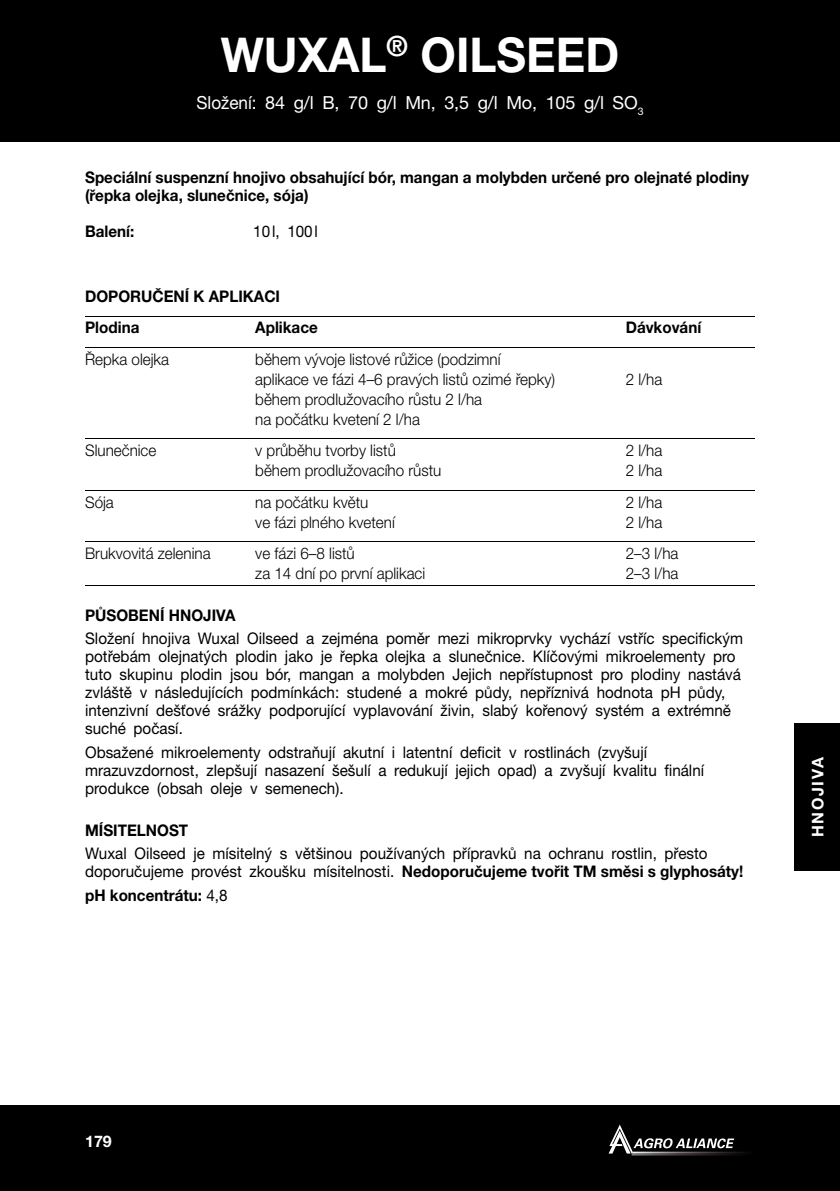
<style>
.page{position:relative;width:840px;height:1191px;background:#fff}
.page>*{position:absolute;margin:0;border:0;box-sizing:border-box;transform-origin:0 0}
.t1{font:700 48px "Helvetica Neue CE";color:#fff;scale:.95 1}
.t2{font:18px "Helvetica Neue CE";letter-spacing:-.01em;color:#fff;scale:.95 1}
.t3{font:16px/18px "Helvetica Neue CE";color:#000;scale:.95 1}
.t4{font:300 16px/20px "Helvetica Neue CE";color:#000;scale:.95 1}
.t5{font:700 16px/18px "Helvetica Neue CE";color:#000;scale:.95 1}
.t6{font:700 16px "Helvetica Neue CE";letter-spacing:.1em;color:#fff}
.s1{font-weight:700}
.s2{font-weight:400}
</style>
<div class="page">
<div style="left:0;top:1106px;width:839px;height:85px;background:#000"></div>
<svg style="left:631px;top:1154px;width:108px;height:1px"></svg>
<svg style="left:608px;top:1124px;width:139px;height:30px"></svg>
<div style="left:0;top:0;width:839px;height:142px;background:#000"></div>
<div style="left:794px;top:723px;width:45px;height:148px;background:#000"></div>
<hr style="left:85px;top:316px;width:669px;height:1px;background:#000">
<hr style="left:85px;top:347px;width:669px;height:1px;background:#000">
<hr style="left:85px;top:438px;width:669px;height:1px;background:#000">
<hr style="left:85px;top:490px;width:669px;height:1px;background:#000">
<hr style="left:85px;top:541px;width:669px;height:1px;background:#000">
<hr style="left:85px;top:585px;width:669px;height:1px;background:#000">
<h1 class="t1" style="left:221px;top:28px;width:420px">WUXAL<sup>®</sup> OILSEED</h1>
<p class="t2" style="left:196px;top:92px;width:472px">Složení: 84 g/l B, 70 g/l Mn, 3,5 g/l Mo, 105 g/l SO<sub>3</sub></p>
<p class="t5" style="left:85px;top:168px;width:700px">Speciální suspenzní hnojivo obsahující bór, mangan a molybden určené pro olejnaté plodiny (řepka olejka, slunečnice, sója)</p>
<p class="t5" style="left:85px;top:222px;width:53px">Balení:</p>
<p class="t3" style="left:253px;top:222px;width:70px">10 l, 100 l</p>
<p class="t5" style="left:85px;top:281px;width:207px;line-height:31.4px">DOPORUČENÍ K APLIKACI<br>Plodina</p>
<p class="t5" style="left:255px;top:319px;width:67px">Aplikace</p>
<p class="t5" style="left:625px;top:319px;width:81px">Dávkování</p>
<p class="t4" style="left:85px;top:349px;width:90px">Řepka olejka</p>
<p class="t4" style="left:255px;top:349px;width:317px">během vývoje listové růžice (podzimní aplikace ve fázi 4–6 pravých listů ozimé řepky)</p>
<p class="t4" style="left:255px;top:389px;width:240px">během prodlužovacího růstu 2 l/ha na počátku kvetení 2 l/ha</p>
<p class="t4" style="left:625px;top:369px;width:40px">2 l/ha</p>
<p class="t4" style="left:85px;top:440px;width:76px">Slunečnice</p>
<p class="t4" style="left:255px;top:440px;width:149px">v průběhu tvorby listů</p>
<p class="t4" style="left:625px;top:440px;width:40px">2 l/ha</p>
<p class="t4" style="left:255px;top:460px;width:197px">během prodlužovacího růstu</p>
<p class="t4" style="left:625px;top:460px;width:40px">2 l/ha</p>
<p class="t4" style="left:85px;top:492px;width:32px">Sója</p>
<p class="t4" style="left:255px;top:492px;width:120px">na počátku květu</p>
<p class="t4" style="left:625px;top:492px;width:40px">2 l/ha</p>
<p class="t4" style="left:255px;top:512px;width:148px">ve fázi plného kvetení</p>
<p class="t4" style="left:625px;top:512px;width:40px">2 l/ha</p>
<p class="t4" style="left:85px;top:543px;width:133px">Brukvovitá zelenina</p>
<p class="t4" style="left:255px;top:543px;width:106px">ve fázi 6–8 listů</p>
<p class="t4" style="left:625px;top:543px;width:57px">2–3 l/ha</p>
<p class="t4" style="left:255px;top:563px;width:180px">za 14 dní po první aplikaci</p>
<p class="t4" style="left:625px;top:563px;width:57px">2–3 l/ha</p>
<p class="t5" style="left:85px;top:606px;width:160px">PŮSOBENÍ HNOJIVA</p>
<p class="t3" style="left:85px;top:629px;width:693px">Složení hnojiva Wuxal Oilseed a zejména poměr mezi mikroprvky vychází vstříc specifickým potřebám olejnatých plodin jako je řepka olejka a slunečnice. Klíčovými mikroelementy pro tuto skupinu plodin jsou bór, mangan a molybden Jejich nepřístupnost pro plodiny nastává zvláště v následujících podmínkách: studené a mokré půdy, nepříznivá hodnota pH půdy, intenzivní dešťové srážky podporující vyplavování živin, slabý kořenový systém a extrémně suché počasí.</p>
<p class="t3" style="left:85px;top:743px;width:652px">Obsažené mikroelementy odstraňují akutní i latentní deficit v rostlinách (zvyšují mrazuvzdornost, zlepšují nasazení šešulí a redukují jejich opad) a zvyšují kvalitu finální produkce (obsah oleje v semenech).</p>
<p class="t5" style="left:85px;top:821px;width:110px">MÍSITELNOST</p>
<p class="t3" style="left:85px;top:844px;width:694px">Wuxal Oilseed je mísitelný s většinou používaných přípravků na ochranu rostlin, přesto doporučujeme provést zkoušku mísitelnosti. <span class="s1">Nedoporučujeme tvořit TM směsi s glyphosáty!</span></p>
<p class="t5" style="left:85px;top:886px;width:151px">pH koncentrátu: <span class="s2">4,8</span></p>
<p class="t6" style="left:808px;top:837px;width:81px;rotate:-90deg">HNOJIVA</p>
<p class="t6" style="left:85px;top:1132px;width:28px">179</p>
</div>
